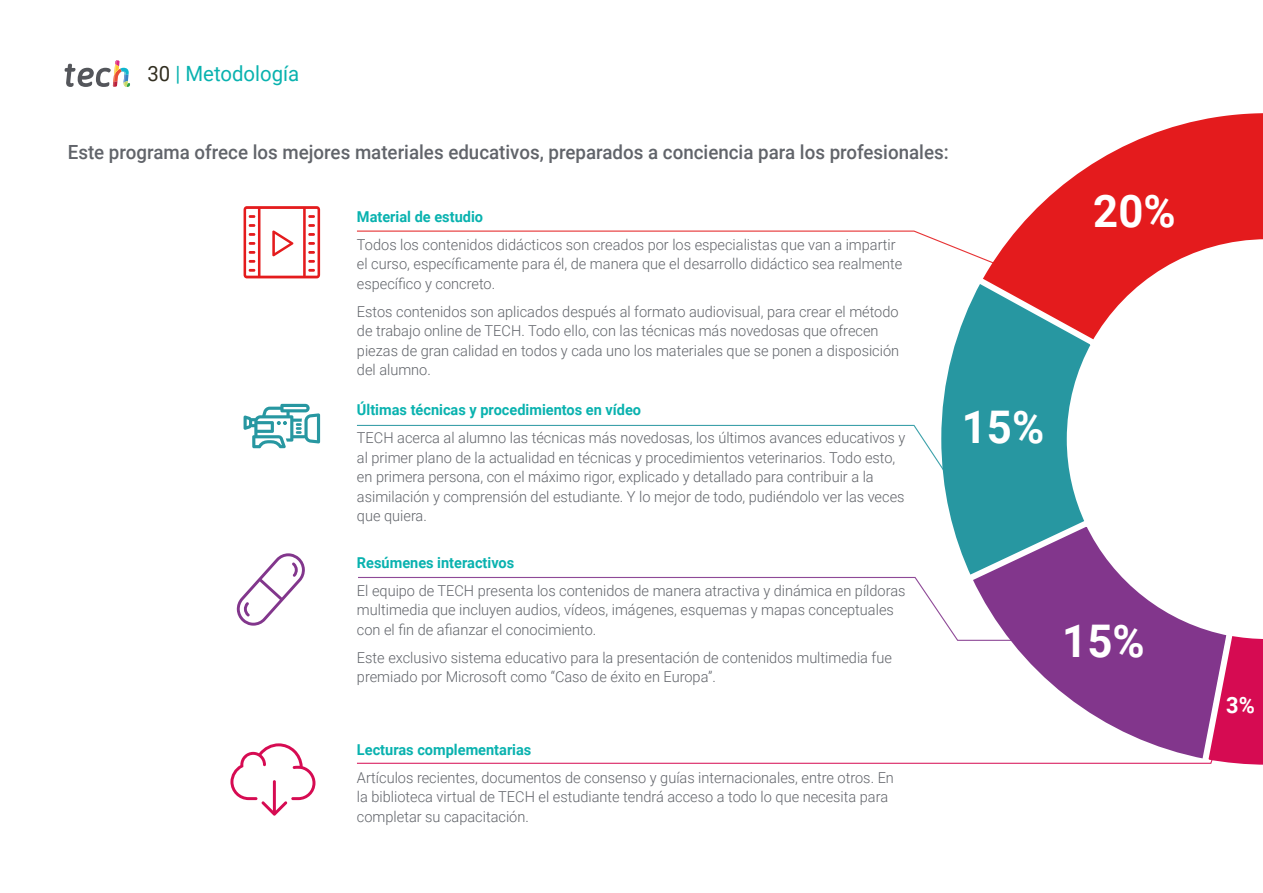
<style>
.page{position:relative;width:1263px;height:893px;background:#fff}
.page>*{position:absolute;margin:0;border:0;box-sizing:border-box;transform-origin:0 0}
.t1{font:700 45px "Roboto";color:#fff}
.t2{font:700 22.5px "Roboto";color:#fff}
.t3{font:21px "Roboto";color:#09b2af}
.t4{font:500 19.5px "Roboto";color:#61646a;scale:.96 1}
.t5{font:300 15px/19.5px "Roboto";color:#61646a}
.t6{font:700 15px "Roboto";color:#09b2af}
.s1{color:#312e20}
</style>
<div class="page">
<svg style="left:1017px;top:113px;width:246px;height:211px"></svg>
<svg style="left:941px;top:272px;width:162px;height:279px"></svg>
<svg style="left:961px;top:515px;width:237px;height:165px"></svg>
<svg style="left:1198px;top:627px;width:65px;height:138px;background:#ca3978"></svg>
<svg style="left:357px;top:230px;width:678px;height:50px"></svg>
<svg style="left:357px;top:424px;width:668px;height:121px"></svg>
<svg style="left:358px;top:576px;width:831px;height:65px"></svg>
<svg style="left:357px;top:680px;width:882px;height:84px"></svg>
<svg style="left:244px;top:206px;width:76px;height:72px"></svg>
<svg style="left:230px;top:743px;width:85px;height:73px"></svg>
<svg style="left:237px;top:553px;width:68px;height:73px"></svg>
<svg style="left:244px;top:404px;width:76px;height:44px"></svg>
<svg style="left:65px;top:60px;width:65px;height:27px"></svg>
<h3 class="t3" style="left:148px;top:59px;width:153px"><span class="s1">30</span> | Metodología</h3>
<h3 class="t4" style="left:68px;top:139px;width:919px">Este programa ofrece los mejores materiales educativos, preparados a conciencia para los profesionales:</h3>
<p class="t6" style="left:357px;top:206px;width:128px">Material de estudio</p>
<p class="t5" style="left:357px;top:234px;width:547px">Todos los contenidos didácticos son creados por los especialistas que van a impartir el curso, específicamente para él, de manera que el desarrollo didáctico sea realmente específico y concreto.</p>
<p class="t5" style="left:357px;top:301px;width:544px">Estos contenidos son aplicados después al formato audiovisual, para crear el método de trabajo online de TECH. Todo ello, con las técnicas más novedosas que ofrecen piezas de gran calidad en todos y cada uno los materiales que se ponen a disposición del alumno.</p>
<p class="t6" style="left:357px;top:399px;width:286px">Últimas técnicas y procedimientos en vídeo</p>
<p class="t5" style="left:357px;top:427px;width:550px">TECH acerca al alumno las técnicas más novedosas, los últimos avances educativos y al primer plano de la actualidad en técnicas y procedimientos veterinarios. Todo esto, en primera persona, con el máximo rigor, explicado y detallado para contribuir a la asimilación y comprensión del estudiante. Y lo mejor de todo, pudiéndolo ver las veces que quiera.</p>
<p class="t6" style="left:357px;top:552px;width:159px">Resúmenes interactivos</p>
<p class="t5" style="left:357px;top:580px;width:550px">El equipo de TECH presenta los contenidos de manera atractiva y dinámica en píldoras multimedia que incluyen audios, vídeos, imágenes, esquemas y mapas conceptuales con el fin de afianzar el conocimiento.</p>
<p class="t5" style="left:357px;top:647px;width:536px">Este exclusivo sistema educativo para la presentación de contenidos multimedia fue premiado por Microsoft como “Caso de éxito en Europa”.</p>
<h1 class="t1" style="left:962px;top:396px;width:84px">15%</h1>
<p class="t6" style="left:357px;top:739px;width:176px">Lecturas complementarias</p>
<p class="t5" style="left:357px;top:767px;width:538px">Artículos recientes, documentos de consenso y guías internacionales, entre otros. En la biblioteca virtual de TECH el estudiante tendrá acceso a todo lo que necesita para completar su capacitación.</p>
<h1 class="t1" style="left:1093px;top:180px;width:84px">20%</h1>
<h1 class="t1" style="left:1062px;top:609px;width:84px">15%</h1>
<h2 class="t2" style="left:1226px;top:689px;width:30px">3%</h2>
</div>
